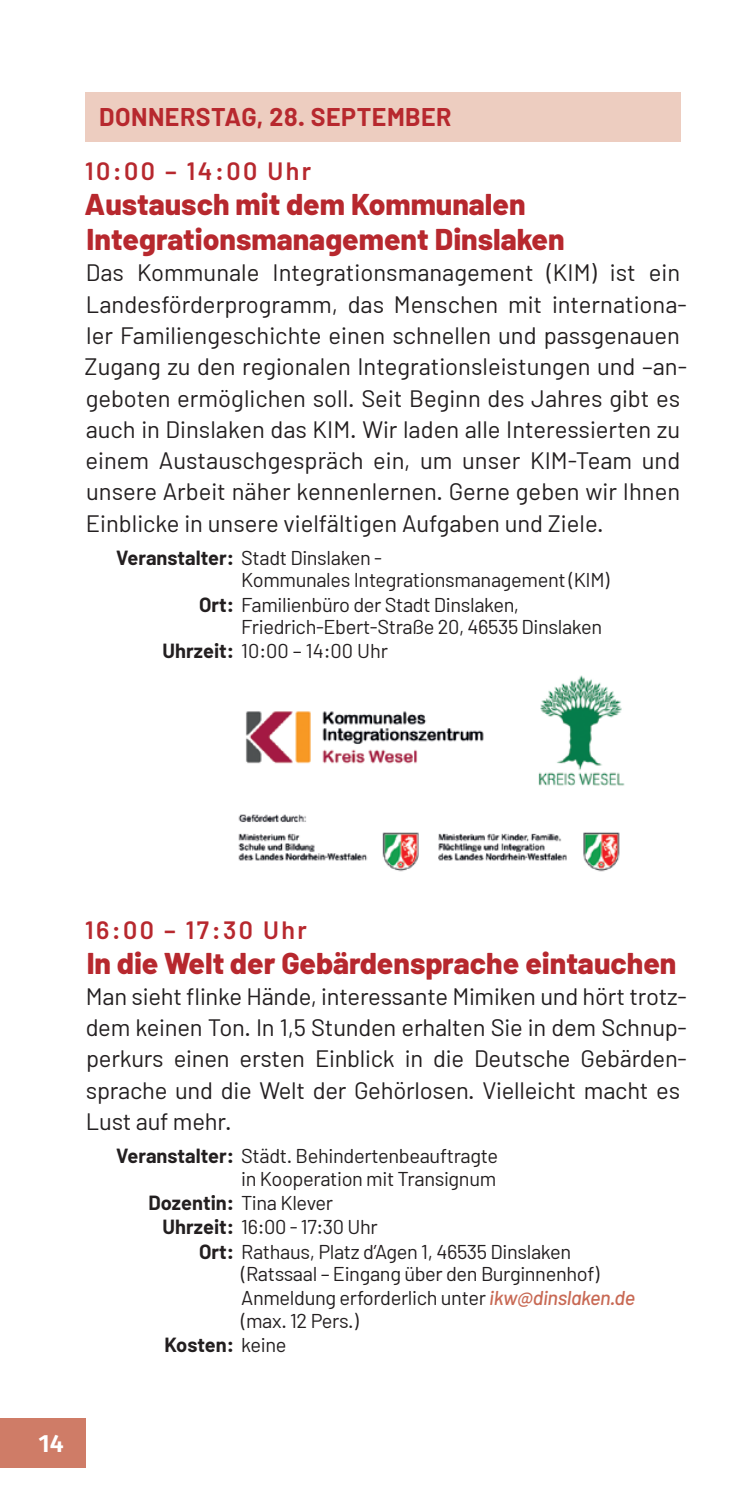
<style>
.page{position:relative;width:745px;height:1489px;background:#fff}
.page>*{position:absolute;margin:0;border:0;box-sizing:border-box;transform-origin:0 0}
.t1{font:800 30px/35px "Barlow";color:#b7282e}
.t2{font:600 25px "Barlow";letter-spacing:.1em;color:#b7282e}
.t3{font:700 25px "Barlow";letter-spacing:.02em;color:#b7282e}
.t4{font:600 25px "Fira Sans";color:#fff}
.t5{font:23.75px/31.2px "Barlow";color:#231f20}
.t6{font:20px "Barlow";letter-spacing:-.02em;color:#231f20}
.t7{font:20px "Barlow";color:#231f20}
.t8{font:700 20px "Barlow";color:#231f20}
.s1{font-weight:700}
.s2{font-weight:500;font-style:italic;color:#c86954}
.s3{font-weight:400}
</style>
<div class="page">
<div style="left:85px;top:92px;width:595px;height:50px;background:#edcdc0"></div>
<img style="left:238px;top:675px;width:387px;height:197px">
<div style="left:0;top:1417px;width:85px;height:50px;background:#cf7c67"></div>
<p class="t3" style="left:99px;top:101px;width:353px">DONNERSTAG, 28. SEPTEMBER</p>
<p class="t2" style="left:85px;top:156px;width:228px">10:00 – 14:00 Uhr</p>
<p class="t1" style="left:84px;top:187px;width:481px">Austausch mit dem Kommunalen<br>Integrationsmanagement Dinslaken</p>
<p class="t5" style="left:85px;top:257px;width:603px">Das Kommunale Integrationsmanagement (KIM) ist ein Landesförderprogramm, das Menschen mit internationa&shy;ler Familiengeschichte einen schnellen und passgenauen Zugang zu den regionalen Integrationsleistungen und –an&shy;geboten ermöglichen soll. Seit Beginn des Jahres gibt es auch in Dinslaken das KIM. Wir laden alle Interessierten zu einem Austauschgespräch ein, um unser KIM-Team und unsere Arbeit näher kennenlernen. Gerne geben wir Ihnen Einblicke in unsere vielfältigen Aufgaben und Ziele.</p>
<p class="t6" style="left:116px;top:545px;width:267px"><span class="s1">Veranstalter:</span> Stadt Dinslaken -</p>
<p class="t6" style="left:241px;top:567px;width:369px">Kommunales Integrationsmanagement (KIM)</p>
<p class="t6" style="left:199px;top:592px;width:321px"><span class="s1">Ort:</span> Familienbüro der Stadt Dinslaken,</p>
<p class="t6" style="left:241px;top:614px;width:362px">Friedrich-Ebert-Straße 20, 46535 Dinslaken</p>
<p class="t7" style="left:162px;top:638px;width:227px"><span class="s1">Uhrzeit:</span> 10:00 – 14:00 Uhr</p>
<p class="t2" style="left:85px;top:914px;width:223px">16:00 – 17:30 Uhr</p>
<p class="t1" style="left:87px;top:945px;width:591px">In die Welt der Gebärdensprache eintauchen</p>
<p class="t5" style="left:86px;top:980px;width:602px">Man sieht flinke Hände, interessante Mimiken und hört trotz&shy;dem keinen Ton. In 1,5 Stunden erhalten Sie in dem Schnup&shy;perkurs einen ersten Einblick in die Deutsche Gebärden&shy;sprache und die Welt der Gehörlosen. Vielleicht macht es Lust auf mehr.</p>
<p class="t6" style="left:116px;top:1143px;width:383px"><span class="s1">Veranstalter:</span> Städt. Behindertenbeauftragte</p>
<p class="t6" style="left:241px;top:1165px;width:256px">in Kooperation mit Transignum</p>
<p class="t6" style="left:148px;top:1190px;width:186px"><span class="s1">Dozentin:</span> Tina Klever</p>
<p class="t6" style="left:162px;top:1214px;width:217px"><span class="s1">Uhrzeit:</span> 16:00 - 17:30 Uhr</p>
<p class="t6" style="left:199px;top:1238px;width:373px"><span class="s1">Ort:</span> Rathaus, Platz d’Agen 1, 46535 Dinslaken</p>
<p class="t6" style="left:241px;top:1261px;width:359px">(Ratssaal – Eingang über den Burginnenhof)</p>
<p class="t6" style="left:241px;top:1285px;width:395px">Anmeldung erforderlich unter <span class="s2">ikw@dinslaken.de</span></p>
<p class="t6" style="left:241px;top:1308px;width:119px">(max. 12 Pers.)</p>
<p class="t8" style="left:164px;top:1332px;width:123px">Kosten: <span class="s3">keine</span></p>
<p class="t4" style="left:38px;top:1422px;width:27px">14</p>
</div>
